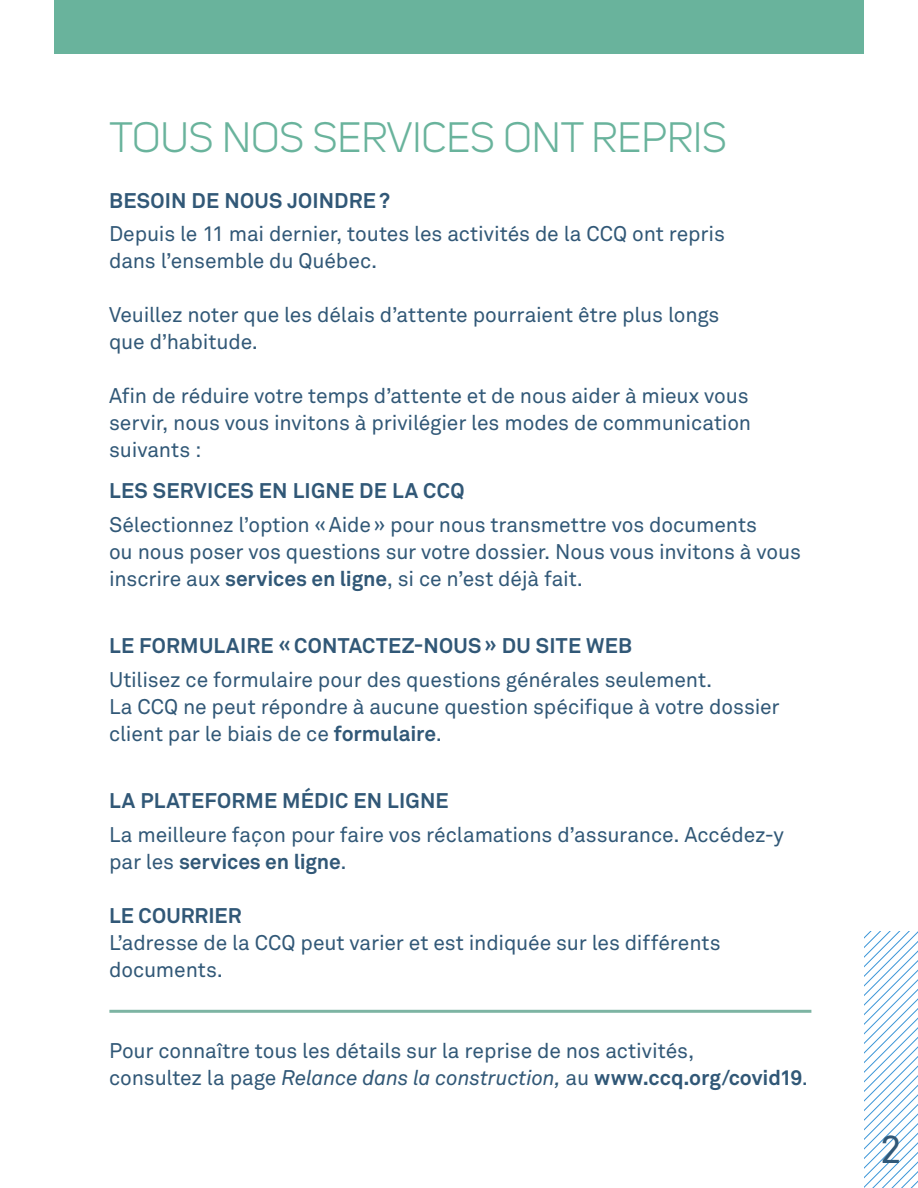
<style>
.page{position:relative;width:918px;height:1188px;background:#fff}
.page>*{position:absolute;margin:0;border:0;box-sizing:border-box;transform-origin:0 0}
.Titre_-_P_Blue{font:42px "Uni Sans";color:#69b39c}
.t1{font:39px "Akkurat Pro";color:#315877}
.Texte_courant_-_PMS{font:21px/27px "Akkurat Pro";letter-spacing:-.005em;color:#315877}
.Sous-titre_-_PMS_308{font:700 21px "Akkurat Pro";letter-spacing:.01em;color:#315877}
.Texte_courant_-_PMS-2{font:700 21px "Akkurat Pro";letter-spacing:.005em;color:#315877}
.s1{font-weight:700}
.s2{font-style:italic}
</style>
<div class="page">
<svg style="left:864px;top:932px;width:54px;height:256px"></svg>
<div style="left:54px;top:0;width:810px;height:54px;background:#69b39c"></div>
<hr style="left:109px;top:1010px;width:702px;height:3px;background:#7db4a3">
<p class="Titre_-_P_Blue" style="left:109px;top:113px;width:619px">TOUS NOS SERVICES ONT REPRIS</p>
<p class="Sous-titre_-_PMS_308" style="left:109px;top:187px;width:282px">BESOIN DE NOUS JOINDRE?</p>
<p class="Texte_courant_-_PMS" style="left:109px;top:221px;width:617px">Depuis le 11 mai dernier, toutes les activités de la CCQ ont repris dans l’ensemble du Québec.</p>
<p class="Texte_courant_-_PMS" style="left:109px;top:302px;width:612px">Veuillez noter que les délais d’attente pourraient être plus longs que d’habitude.</p>
<p class="Texte_courant_-_PMS" style="left:109px;top:383px;width:644px">Afin de réduire votre temps d’attente et de nous aider à mieux vous servir, nous vous invitons à privilégier les modes de communication suivants :</p>
<p class="Sous-titre_-_PMS_308" style="left:109px;top:478px;width:357px">LES SERVICES EN LIGNE DE LA CCQ</p>
<p class="Texte_courant_-_PMS" style="left:109px;top:511px;width:693px">Sélectionnez l’option «Aide» pour nous transmettre vos documents<br>ou nous poser vos questions sur votre dossier. Nous vous invitons à vous inscrire aux <span class="s1">services en ligne</span>, si ce n’est déjà fait.</p>
<p class="Sous-titre_-_PMS_308" style="left:109px;top:633px;width:525px">LE FORMULAIRE «CONTACTEZ-NOUS» DU SITE WEB</p>
<p class="Texte_courant_-_PMS" style="left:109px;top:666px;width:672px">Utilisez ce formulaire pour des questions générales seulement.<br>La CCQ ne peut répondre à aucune question spécifique à votre dossier client par le biais de ce <span class="s1">formulaire</span>.</p>
<p class="Sous-titre_-_PMS_308" style="left:109px;top:788px;width:341px">LA PLATEFORME MÉDIC EN LIGNE</p>
<p class="Texte_courant_-_PMS" style="left:109px;top:821px;width:676px">La meilleure façon pour faire vos réclamations d’assurance. Accédez-y par les <span class="s1">services en ligne</span>.</p>
<p class="Texte_courant_-_PMS-2" style="left:109px;top:903px;width:134px">LE COURRIER</p>
<p class="Texte_courant_-_PMS" style="left:109px;top:929px;width:613px">L’adresse de la CCQ peut varier et est indiquée sur les différents documents.</p>
<p class="Texte_courant_-_PMS" style="left:109px;top:1037px;width:700px">Pour connaître tous les détails sur la reprise de nos activités,<br>consultez la page <span class="s2">Relance dans la construction,</span> au <span class="s1">www.ccq.org/covid19</span>.</p>
<h2 class="t1" style="left:880px;top:1126px;width:24px">2</h2>
</div>
